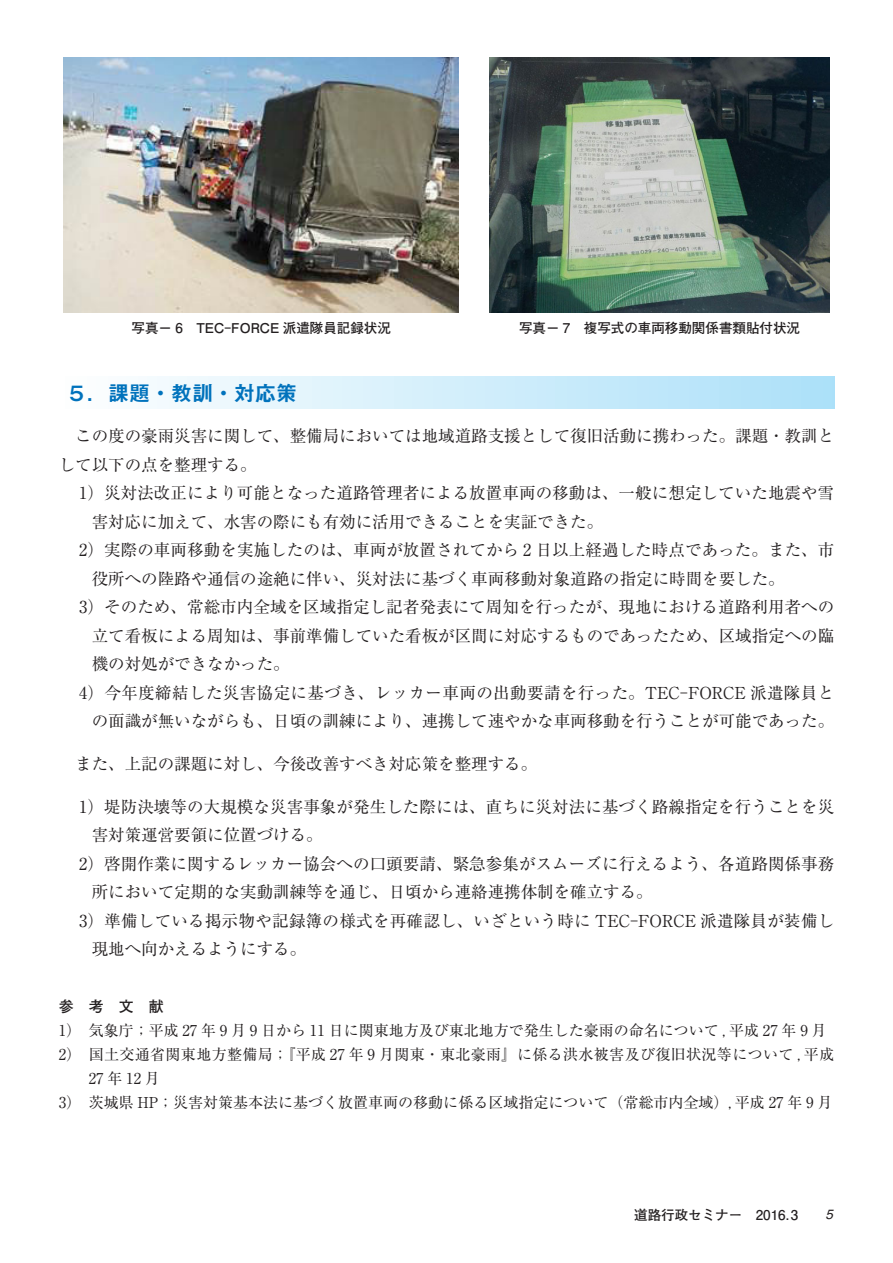
<style>
.page{position:relative;width:893px;height:1263px;background:#fff}
.page>*{position:absolute;margin:0;border:0;box-sizing:border-box;transform-origin:0 0}
.t1{font:21px "Midashi Go Pro MB31 90 msp RKSJ H";color:#0072bc}
.t2{font:16.5px/28.5px "Ryumin Pro Regular 90 msp RKSJ H";color:#231f20}
.t3{font:16.5px "Ryumin Pro Regular 90 msp RKSJ H";letter-spacing:.025em;color:#231f20}
.t4{font:16.5px "Ryumin Pro Regular 90 msp RKSJ H";letter-spacing:.02em;color:#231f20}
.t5{font:15px "Ryumin Pro Regular 90 msp RKSJ H";color:#231f20}
.t6{font:15px "Ryumin Pro Regular 90 msp RKSJ H";letter-spacing:.025em;color:#231f20}
.t7{font:15px "Futo Go B101 Pro Bold 90 msp RKSJ H";color:#231f20}
.t8{font:13.5px "Futo Go B101 Pro Bold 90 msp RKSJ H";color:#231f20}
.s1{font-family:"Helvetica";font-style:italic}
</style>
<div class="page">
<img style="left:64px;top:57px;width:395px;height:255px">
<img style="left:489px;top:57px;width:341px;height:255px">
<div style="left:59px;top:377px;width:775px;height:31px;background:linear-gradient(to right,#fefefe,#ace0f9)"></div>
<p class="t8" style="left:132px;top:323px;width:261px">写真－ 6　TEC-FORCE 派遣隊員記録状況</p>
<p class="t8" style="left:519px;top:323px;width:282px">写真－ 7　複写式の車両移動関係書類貼付状況</p>
<p class="t1" style="left:66px;top:385px;width:232px">５．課題・教訓・対応策</p>
<p class="t2" style="left:59px;top:424px;width:777px;text-indent:16px">この度の豪雨災害に関して、整備局においては地域道路支援として復旧活動に携わった。課題・教訓として以下の点を整理する。</p>
<p class="t2" style="left:79px;top:481px;width:756px">1）災対法改正により可能となった道路管理者による放置車両の移動は、一般に想定していた地震や雪</p>
<p class="t2" style="left:92px;top:509px;width:513px">害対応に加えて、水害の際にも有効に活用できることを実証できた。</p>
<p class="t2" style="left:79px;top:538px;width:756px">2）実際の車両移動を実施したのは、車両が放置されてから 2 日以上経過した時点であった。また、市</p>
<p class="t2" style="left:92px;top:566px;width:694px">役所への陸路や通信の途絶に伴い、災対法に基づく車両移動対象道路の指定に時間を要した。</p>
<p class="t2" style="left:79px;top:595px;width:756px">3）そのため、常総市内全域を区域指定し記者発表にて周知を行ったが、現地における道路利用者への</p>
<p class="t2" style="left:92px;top:623px;width:744px">立て看板による周知は、事前準備していた看板が区間に対応するものであったため、区域指定への臨</p>
<p class="t2" style="left:92px;top:652px;width:199px">機の対処ができなかった。</p>
<p class="t3" style="left:79px;top:686px;width:756px">4）今年度締結した災害協定に基づき、レッカー車両の出動要請を行った。TEC-FORCE 派遣隊員と</p>
<p class="t2" style="left:92px;top:709px;width:744px">の面識が無いながらも、日頃の訓練により、連携して速やかな車両移動を行うことが可能であった。</p>
<p class="t2" style="left:75px;top:752px;width:464px">また、上記の課題に対し、今後改善すべき対応策を整理する。</p>
<p class="t2" style="left:79px;top:794px;width:756px">1）堤防決壊等の大規模な災害事象が発生した際には、直ちに災対法に基づく路線指定を行うことを災</p>
<p class="t2" style="left:92px;top:823px;width:233px">害対策運営要領に位置づける。</p>
<p class="t2" style="left:79px;top:851px;width:756px">2）啓開作業に関するレッカー協会への口頭要請、緊急参集がスムーズに行えるよう、各道路関係事務</p>
<p class="t2" style="left:92px;top:880px;width:563px">所において定期的な実動訓練等を通じ、日頃から連絡連携体制を確立する。</p>
<p class="t4" style="left:79px;top:914px;width:756px">3）準備している掲示物や記録簿の様式を再確認し、いざという時に TEC-FORCE 派遣隊員が装備し</p>
<p class="t2" style="left:92px;top:937px;width:216px">現地へ向かえるようにする。</p>
<p class="t7" style="left:59px;top:1000px;width:106px">参　考　文　献</p>
<p class="t5" style="left:59px;top:1024px;width:769px">1） 気象庁；平成 27 年 9 月 9 日から 11 日に関東地方及び東北地方で発生した豪雨の命名について , 平成 27 年 9 月</p>
<p class="t6" style="left:59px;top:1048px;width:777px">2） 国土交通省関東地方整備局；『平成 27 年 9 月関東・東北豪雨』に係る洪水被害及び復旧状況等について , 平成</p>
<p class="t5" style="left:89px;top:1072px;width:73px">27年12月</p>
<p class="t5" style="left:59px;top:1096px;width:775px">3）　茨城県 HP；災害対策基本法に基づく放置車両の移動に係る区域指定について（常総市内全域）, 平成 27 年 9 月</p>
<p class="t8" style="left:634px;top:1209px;width:200px">道路行政セミナー　2016. 3　　<span class="s1">5</span></p>
</div>
